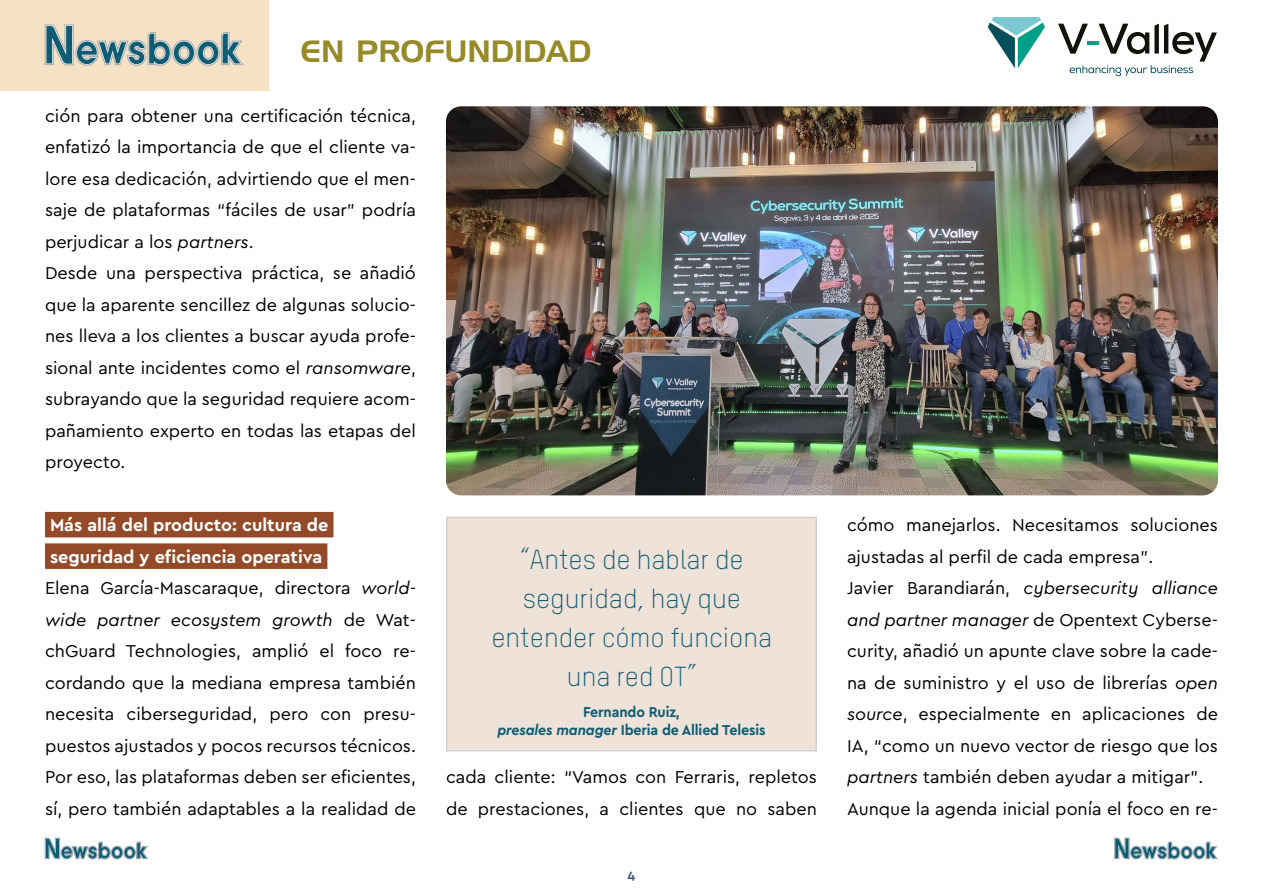
<style>
.page{position:relative;width:1263px;height:893px;background:#fff}
.page>*{position:absolute;margin:0;border:0;box-sizing:border-box;transform-origin:0 0}
.t1{font:30px "Handel Gothic";color:#968b28}
.t2{font:300 27px/39px "TSTARPRO";color:#105d73;text-align:center}
.t3{font:18px/31.5px "Cera Pro";color:#000}
.t4{font:700 15px/18px "Cera Pro";letter-spacing:-.01em;color:#105d73;text-align:center;scale:.95 1}
.t5{font:700 13.5px "Cera Pro";color:#4d5d79}
.s1{font-style:italic}
.s2{font-weight:700;color:#fff}
</style>
<div class="page">
<div style="left:0;top:0;width:268px;height:90px;background:#f5e1c3"></div>
<svg style="left:45px;top:25px;width:198px;height:41px"></svg>
<svg style="left:45px;top:838px;width:103px;height:21px"></svg>
<svg style="left:1114px;top:838px;width:103px;height:21px"></svg>
<svg style="left:1058px;top:24px;width:159px;height:52px"></svg>
<svg style="left:988px;top:17px;width:57px;height:51px"></svg>
<div style="left:45px;top:512px;width:288px;height:25px;background:#944a28"></div>
<div style="left:45px;top:543px;width:282px;height:26px;background:#944a28"></div>
<div style="left:446px;top:517px;width:371px;height:234px;background:#eee2d9;border:1px solid #d0d0d0"></div>
<img style="left:446px;top:106px;width:772px;height:389px">
<h1 class="t1" style="left:301px;top:37px;width:292px">EN PROFUNDIDAD</h1>
<p class="t3" style="left:45px;top:99px;width:372px">ción para obtener una certificación técnica, enfatizó la importancia de que el cliente va&shy;lore esa dedicación, advirtiendo que el men&shy;saje de plataformas “fáciles de usar” podría perjudicar a los <span class="s1">partners</span>.<br>Desde una perspectiva práctica, se añadió que la aparente sencillez de algunas solucio&shy;nes lleva a los clientes a buscar ayuda profe&shy;sional ante incidentes como el <span class="s1">ransomware</span>, subrayando que la seguridad requiere acom&shy;pañamiento experto en todas las etapas del proyecto.</p>
<p class="t3" style="left:45px;top:508px;width:372px"><span class="s2">Más allá del producto: cultura de<br>seguridad y eficiencia operativa<br></span>Elena García-Mascaraque, directora <span class="s1">world&shy;wide partner ecosystem growth</span> de Wat&shy;chGuard Technologies, amplió el foco re&shy;cordando que la mediana empresa también necesita ciberseguridad, pero con presu&shy;puestos ajustados y pocos recursos técnicos.<br>Por eso, las plataformas deben ser eficientes, sí, pero también adaptables a la realidad de</p>
<h2 class="t2" style="left:491px;top:540px;width:282px">“Antes de hablar de seguridad, hay que entender cómo funciona una red OT”</h2>
<p class="t4" style="left:497px;top:702px;width:284px">Fernando Ruiz,<br><span class="s1">presales manager</span> Iberia de Allied Telesis</p>
<p class="t3" style="left:446px;top:760px;width:372px">cada cliente: “Vamos con Ferraris, repletos de prestaciones, a clientes que no saben</p>
<p class="t5" style="left:628px;top:865px;width:9px">4</p>
<p class="t3" style="left:847px;top:508px;width:372px">cómo manejarlos. Necesitamos soluciones ajustadas al perfil de cada empresa”.<br>Javier Barandiarán, <span class="s1">cybersecurity alliance and partner manager</span> de Opentext Cyberse&shy;curity, añadió un apunte clave sobre la cade&shy;na de suministro y el uso de librerías <span class="s1">open source</span>, especialmente en aplicaciones de IA, “como un nuevo vector de riesgo que los <span class="s1">partners</span> también deben ayudar a mitigar”.<br>Aunque la agenda inicial ponía el foco en re-</p>
</div>
